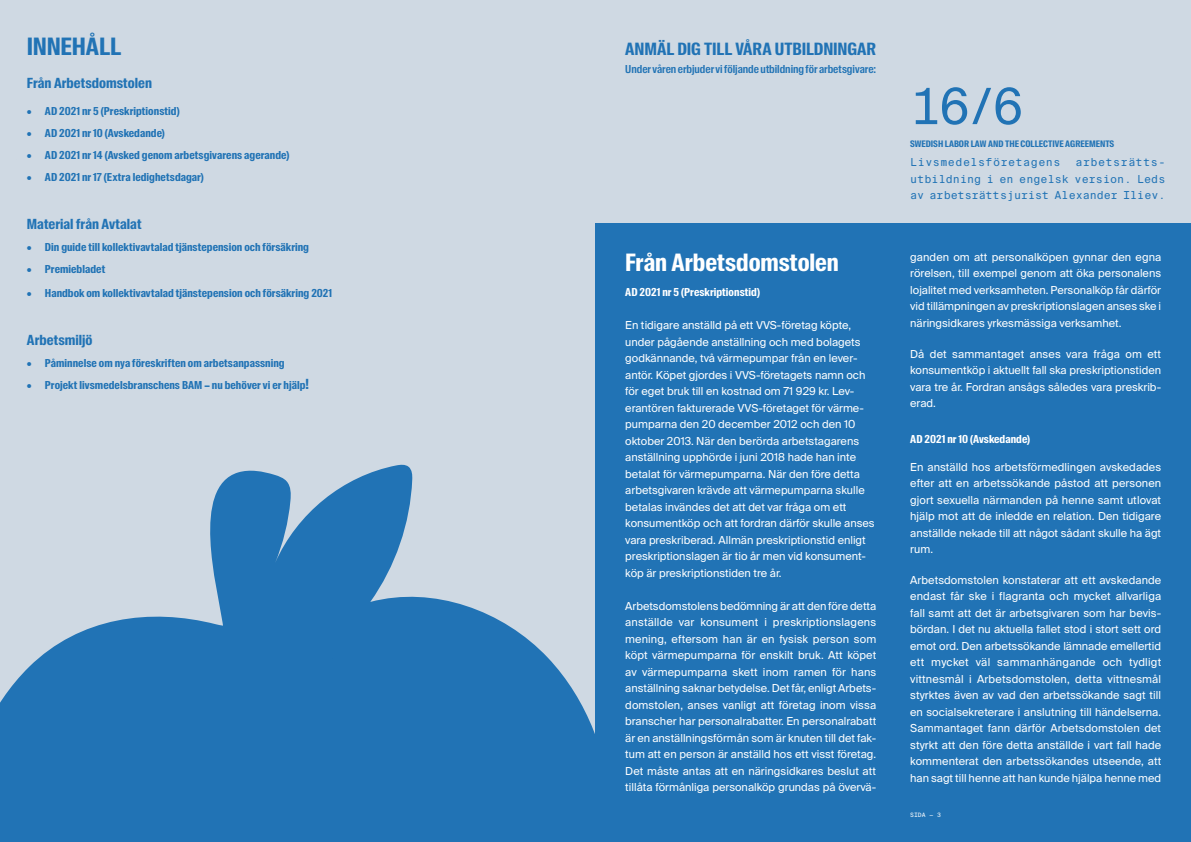
<style>
.page{position:relative;width:1191px;height:842px;background:#fff}
.page>*{position:absolute;margin:0;border:0;box-sizing:border-box;transform-origin:0 0}
.t1{font:50px "Suisse Intl Mono";color:#2173b5}
.t2{font:700 24px "Suisse Intl Cond";letter-spacing:-.005em;color:#fff}
.t3{font:700 24px "Suisse Intl Cond";letter-spacing:-.01em;color:#2173b5}
.t4{font:700 17px "Suisse Intl Cond";color:#2173b5}
.t5{font:700 14px "Suisse Intl Cond";color:#2173b5}
.t6{font:11px/16.5px "Suisse Intl";color:#fff;text-align:justify}
.t7{font:700 11px "Suisse Intl Cond";letter-spacing:.005em;color:#2173b5}
.t8{font:11px/16.5px "Suisse Intl Mono";color:#2173b5;text-align:justify}
.t9{font:600 11px "Suisse Intl Condensed";color:#2173b5}
.t10{font:700 11px "Suisse Intl Cond";letter-spacing:.005em;color:#fff}
.t11{font:11px "Suisse Intl Mono";letter-spacing:.04em;color:#2173b5}
.t12{font:700 9px "Suisse Intl Cond";color:#2173b5}
.t13{font:6px "Suisse Intl Mono";color:#fff}
.s1{font-size:14px}
</style>
<div class="page">
<div style="left:595px;top:0;width:596px;height:224px;background:#cfd9e3"></div>
<div style="left:0;top:0;width:595px;height:842px;background:#cfd9e3"></div>
<svg style="left:0;top:464px;width:595px;height:378px;fill:#2173b5"></svg>
<div style="left:595px;top:224px;width:596px;height:618px;background:#2173b5"></div>
<h2 class="t3" style="left:27px;top:32px;width:96px">INNEHÅLL</h2>
<p class="t5" style="left:27px;top:74px;width:127px">Från Arbetsdomstolen</p>
<p class="t7" style="left:27px;top:105px;width:154px">• AD 2021 nr 5 (Preskriptionstid)</p>
<p class="t7" style="left:27px;top:127px;width:139px">• AD 2021 nr 10 (Avskedande)</p>
<p class="t7" style="left:27px;top:149px;width:264px">• AD 2021 nr 14 (Avsked genom arbetsgivarens agerande)</p>
<p class="t7" style="left:27px;top:171px;width:178px">• AD 2021 nr 17 (Extra ledighetsdagar)</p>
<p class="t5" style="left:27px;top:216px;width:116px">Material från Avtalat</p>
<p class="t7" style="left:27px;top:241px;width:284px">• Din guide till kollektivavtalad tjänstepension och försäkring</p>
<p class="t7" style="left:27px;top:263px;width:80px">• Premiebladet</p>
<p class="t7" style="left:27px;top:287px;width:307px">• Handbok om kollektivavtalad tjänstepension och försäkring 2021</p>
<p class="t5" style="left:27px;top:332px;width:67px">Arbetsmiljö</p>
<p class="t7" style="left:27px;top:357px;width:259px">• Påminnelse om nya föreskriften om arbetsanpassning</p>
<p class="t7" style="left:27px;top:379px;width:283px">• Projekt livsmedelsbranschens BAM – nu behöver vi er hjälp<span class="s1">!</span></p>
<h3 class="t4" style="left:625px;top:39px;width:252px">ANMÄL DIG TILL VÅRA UTBILDNINGAR</h3>
<p class="t9" style="left:625px;top:62px;width:252px">Under våren erbjuder vi följande utbildning för arbetsgivare:</p>
<h2 class="t2" style="left:625px;top:248px;width:215px">Från Arbetsdomstolen</h2>
<p class="t10" style="left:625px;top:286px;width:136px">AD 2021 nr 5 (Preskriptionstid)</p>
<p class="t6" style="left:625px;top:317px;width:251px;text-align:left">En tidigare anställd på ett VVS-företag köpte, under pågående anställning och med bolagets godkännande, två värmepumpar från en lever&shy;antör. Köpet gjordes i VVS-företagets namn och för eget bruk till en kostnad om 71 929 kr. Lev&shy;erantören fakturerade VVS-företaget för värme&shy;pumparna den 20 december 2012 och den 10 oktober 2013. När den berörda arbetstagarens anställning upphörde i juni 2018 hade han inte betalat för värmepumparna. När den före detta arbetsgivaren krävde att värmepumparna skulle betalas invändes det att det var fråga om ett konsumentköp och att fordran därför skulle anses vara preskriberad. Allmän preskriptionstid enligt preskriptionslagen är tio år men vid konsument&shy;köp är preskriptionstiden tre år.</p>
<p class="t6" style="left:625px;top:598px;width:252px">Arbetsdomstolens bedömning är att den före detta anställde var konsument i preskriptionslagens mening, eftersom han är en fysisk person som köpt värmepumparna för enskilt bruk. Att köpet av värmepumparna skett inom ramen för hans anställning saknar betydelse. Det får, enligt Arbets&shy;domstolen, anses vanligt att företag inom vissa branscher har personalrabatter. En personalrabatt är en anställningsförmån som är knuten till det fak&shy;tum att en person är anställd hos ett visst företag.<br>Det måste antas att en näringsidkares beslut att tillåta förmånliga personalköp grundas på övervä-</p>
<h1 class="t1" style="left:910px;top:78px;width:116px">16/6</h1>
<p class="t12" style="left:910px;top:139px;width:205px">SWEDISH LABOR LAW AND THE COLLECTIVE AGREEMENTS</p>
<p class="t11" style="left:910px;top:156px;width:152px">Livsmedelsföretagens</p>
<p class="t8" style="left:910px;top:154px;width:257px;text-indent:165px">arbetsrätts&shy;utbildning i en engelsk version. Leds av arbetsrättsjurist Alexander Iliev.</p>
<p class="t6" style="left:910px;top:249px;width:252px">ganden om att personalköpen gynnar den egna rörelsen, till exempel genom att öka personalens lojalitet med verksamheten. Personalköp får därför vid tillämpningen av preskriptionslagen anses ske i näringsidkares yrkesmässiga verksamhet.</p>
<p class="t6" style="left:910px;top:345px;width:252px">Då det sammantaget anses vara fråga om ett konsumentköp i aktuellt fall ska preskriptionstiden vara tre år. Fordran ansågs således vara preskrib&shy;erad.</p>
<p class="t10" style="left:910px;top:433px;width:121px">AD 2021 nr 10 (Avskedande)</p>
<p class="t6" style="left:910px;top:459px;width:252px">En anställd hos arbetsförmedlingen avskedades efter att en arbetssökande påstod att personen gjort sexuella närmanden på henne samt utlovat hjälp mot att de inledde en relation. Den tidigare anställde nekade till att något sådant skulle ha ägt rum.</p>
<p class="t6" style="left:910px;top:572px;width:252px">Arbetsdomstolen konstaterar att ett avskedande endast får ske i flagranta och mycket allvarliga fall samt att det är arbetsgivaren som har bevis&shy;bördan. I det nu aktuella fallet stod i stort sett ord emot ord. Den arbetssökande lämnade emellertid ett mycket väl sammanhängande och tydligt vittnesmål i Arbetsdomstolen, detta vittnesmål styrktes även av vad den arbetssökande sagt till en socialsekreterare i anslutning till händelserna.<br>Sammantaget fann därför Arbetsdomstolen det styrkt att den före detta anställde i vart fall hade kommenterat den arbetssökandes utseende, att han sagt till henne att han kunde hjälpa henne med</p>
<p class="t13" style="left:910px;top:811px;width:33px">SIDA — 3</p>
</div>
